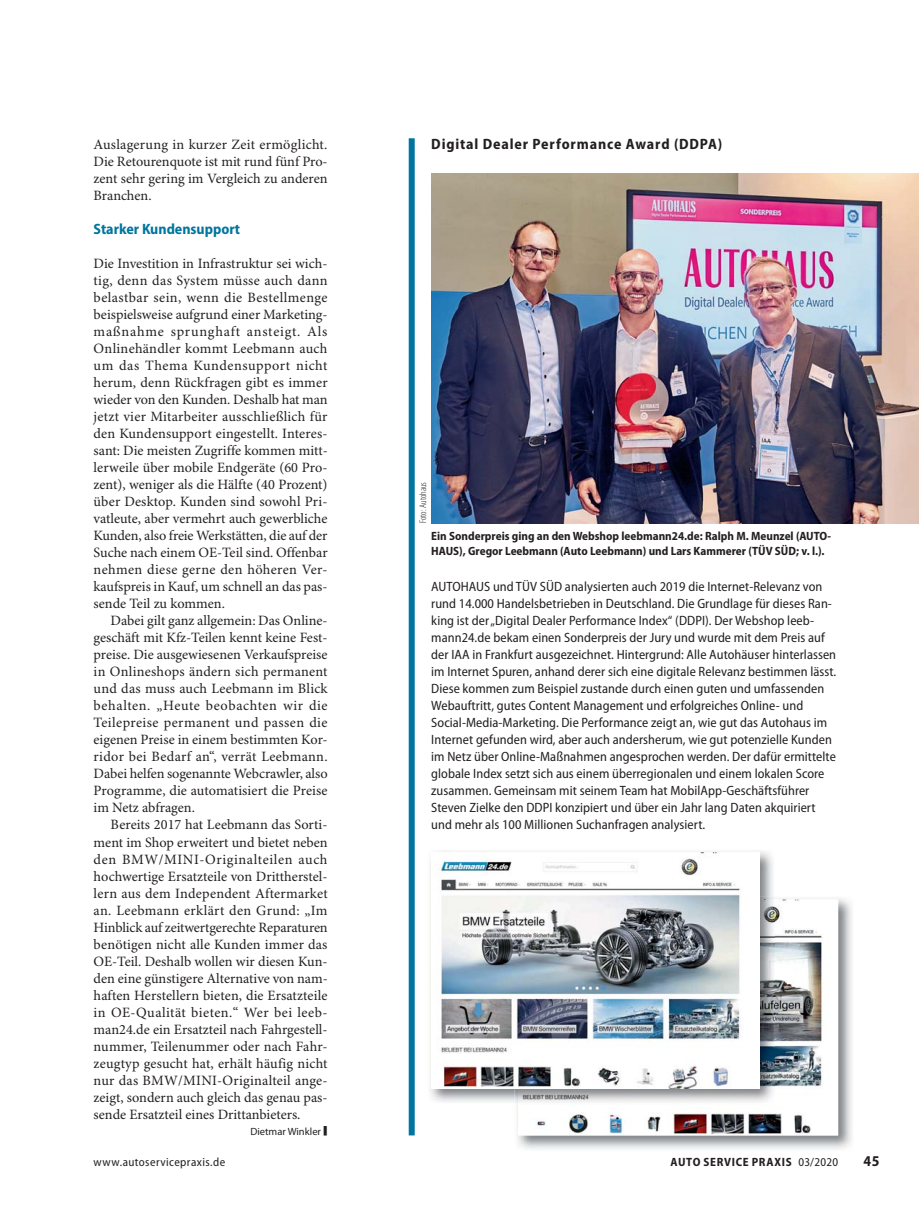
<style>
.page{position:relative;width:919px;height:1212px;background:#fff}
.page>*{position:absolute;margin:0;border:0;box-sizing:border-box;transform-origin:0 0}
.t1{font:32.7px "Minion Pro";color:#231f20;scale:.33 1}
.t2{font:700 semi-condensed 15px "Myriad Pro";letter-spacing:.055em;color:#231f20}
.t3{font:700 semi-condensed 15px "Myriad Pro";color:#00759f}
.t4{font:14.25px/17px "Minion Pro";color:#231f20;text-align:justify}
.t5{font:semi-condensed 13.5px/17px "Myriad Pro";letter-spacing:.005em;color:#231f20}
.t6{font:700 semi-condensed 12px/15px "Myriad Pro";color:#231f20}
.t7{font:semi-condensed 12px "Myriad Pro";letter-spacing:.035em;color:#231f20}
.t8{font:700 semi-condensed 12px "Myriad Pro";letter-spacing:.055em;color:#231f20}
.t9{font:10.5px "Myriad Pro";color:#231f20}
.t10{font:300 condensed 9.75px "Myriad Pro";color:#231f20}
.s1{font-weight:400}
</style>
<div class="page">
<div style="left:408px;top:138px;width:6px;height:997px;background:#00759f"></div>
<img style="left:431px;top:173px;width:487px;height:350px">
<img style="left:516px;top:898px;width:336px;height:252px">
<img style="left:518px;top:899px;width:320px;height:236px">
<img style="left:429px;top:851px;width:344px;height:252px">
<img style="left:518px;top:899px;width:256px;height:205px">
<img style="left:431px;top:853px;width:328px;height:236px">
<p class="t4" style="left:94px;top:137px;width:235px">Auslagerung in kurzer Zeit ermöglicht.</p>
<p class="t2" style="left:431px;top:138px;width:292px">Digital Dealer Performance Award (DDPA)</p>
<p class="t4" style="left:94px;top:154px;width:235px">Die Retourenquote ist mit rund fünf Pro&shy;zent sehr gering im Vergleich zu anderen Branchen.</p>
<p class="t3" style="left:94px;top:223px;width:148px">Starker Kundensupport</p>
<p class="t4" style="left:94px;top:256px;width:236px">Die Investition in Infrastruktur sei wich&shy;tig, denn das System müsse auch dann belastbar sein, wenn die Bestellmenge beispielsweise aufgrund einer Marketing&shy;maßnahme sprunghaft ansteigt. Als Online händler kommt Leebmann auch um das Thema Kundensupport nicht herum, denn Rückfragen gibt es immer wieder von den Kunden. Deshalb hat man jetzt vier Mitarbeiter ausschließlich für den Kundensupport eingestellt. Interes&shy;sant: Die meisten Zugriffe kommen mitt&shy;lerweile über mobile Endgeräte (60 Pro&shy;zent), weniger als die Hälfte (40 Prozent) über Desktop. Kunden sind sowohl Pri&shy;vatleute, aber vermehrt auch gewerbliche Kunden, also freie Werkstätten, die auf der Suche nach einem OE-Teil sind. Offenbar nehmen diese gerne den höheren Ver&shy;kaufspreis in Kauf, um schnell an das pas&shy;sende Teil zu kommen.</p>
<p class="t4" style="left:94px;top:613px;width:235px;text-indent:17px">Dabei gilt ganz allgemein: Das Online&shy;geschäft mit Kfz-Teilen kennt keine Fest&shy;preise. Die ausgewiesenen Verkaufspreise in Onlineshops ändern sich permanent und das muss auch Leebmann im Blick behalten. „Heute beobachten wir die Teilepreise permanent und passen die eigenen Preise in einem bestimmten Kor&shy;ridor bei Bedarf an“, verrät Leebmann.<br>Dabei helfen sogenannte Webcrawler, also Programme, die automatisiert die Preise im Netz abfragen.</p>
<p class="t4" style="left:94px;top:818px;width:236px;text-indent:17px">Bereits 2017 hat Leebmann das Sorti&shy;ment im Shop erweitert und bietet neben den BMW/MINI-Originalteilen auch hochwertige Ersatzteile von Drittherstel&shy;lern aus dem Independent Aftermarket an. Leebmann erklärt den Grund: „Im Hinblick auf zeitwertgerechte Reparaturen benötigen nicht alle Kunden immer das OE-Teil. Deshalb wollen wir diesen Kun&shy;den eine günstigere Alternative von nam&shy;haften Herstellern bieten, die Ersatzteile in OE-Qualität bieten.“ Wer bei leeb&shy;man24.de ein Ersatzteil nach Fahrgestell&shy;nummer, Teilenummer oder nach Fahr&shy;zeugtyp gesucht hat, erhält häufig nicht nur das BMW/MINI-Originalteil ange&shy;zeigt, sondern auch gleich das genau pas&shy;sende Ersatzteil eines Drittanbieters.</p>
<p class="t9" style="left:250px;top:1126px;width:72px">Dietmar Winkler</p>
<h1 class="t1" style="left:323px;top:1116px;width:15px">■</h1>
<p class="t10" style="left:417px;top:523px;width:43px;rotate:-90deg">Foto: Autohaus</p>
<p class="t6" style="left:431px;top:530px;width:401px">Ein Sonderpreis ging an den Webshop leebmann24.de: Ralph M. Meunzel (AUTO-<br>HAUS), Gregor Leebmann (Auto Leebmann) und Lars Kammerer (TÜV SÜD; v. l.).</p>
<p class="t5" style="left:431px;top:579px;width:406px">AUTOHAUS und TÜV SÜD analysierten auch 2019 die Internet-Relevanz von rund 14.000 Handelsbetrieben in Deutschland. Die Grundlage für dieses Ran&shy;king ist der „Digital Dealer Performance Index“ (DDPI). Der Webshop leeb&shy;mann24.de bekam einen Sonderpreis der Jury und wurde mit dem Preis auf der IAA in Frankfurt ausgezeichnet. Hintergrund: Alle Autohäuser hinterlassen im Internet Spuren, anhand derer sich eine digitale Relevanz bestimmen lässt.<br>Diese kommen zum Beispiel zustande durch einen guten und umfassenden Webauftritt, gutes Content Management und erfolgreiches Online- und Social -Media-Marketing. Die Performance zeigt an, wie gut das Autohaus im Internet gefunden wird, aber auch andersherum, wie gut potenzielle Kunden im Netz über Online-Maßnahmen angesprochen werden. Der dafür ermittelte globale Index setzt sich aus einem überregionalen und einem lokalen Score zusammen. Gemeinsam mit seinem Team hat MobilApp-Geschäftsführer Steven Zielke den DDPI konzipiert und über ein Jahr lang Daten akquiriert und mehr als 100 Millionen Suchanfragen analysiert.</p>
<p class="t7" style="left:94px;top:1157px;width:133px">www.autoservicepraxis.de</p>
<p class="t8" style="left:670px;top:1157px;width:169px">AUTO SERVICE PRAXIS <span class="s1">03/2020</span></p>
<p class="t2" style="left:863px;top:1155px;width:17px">45</p>
</div>
